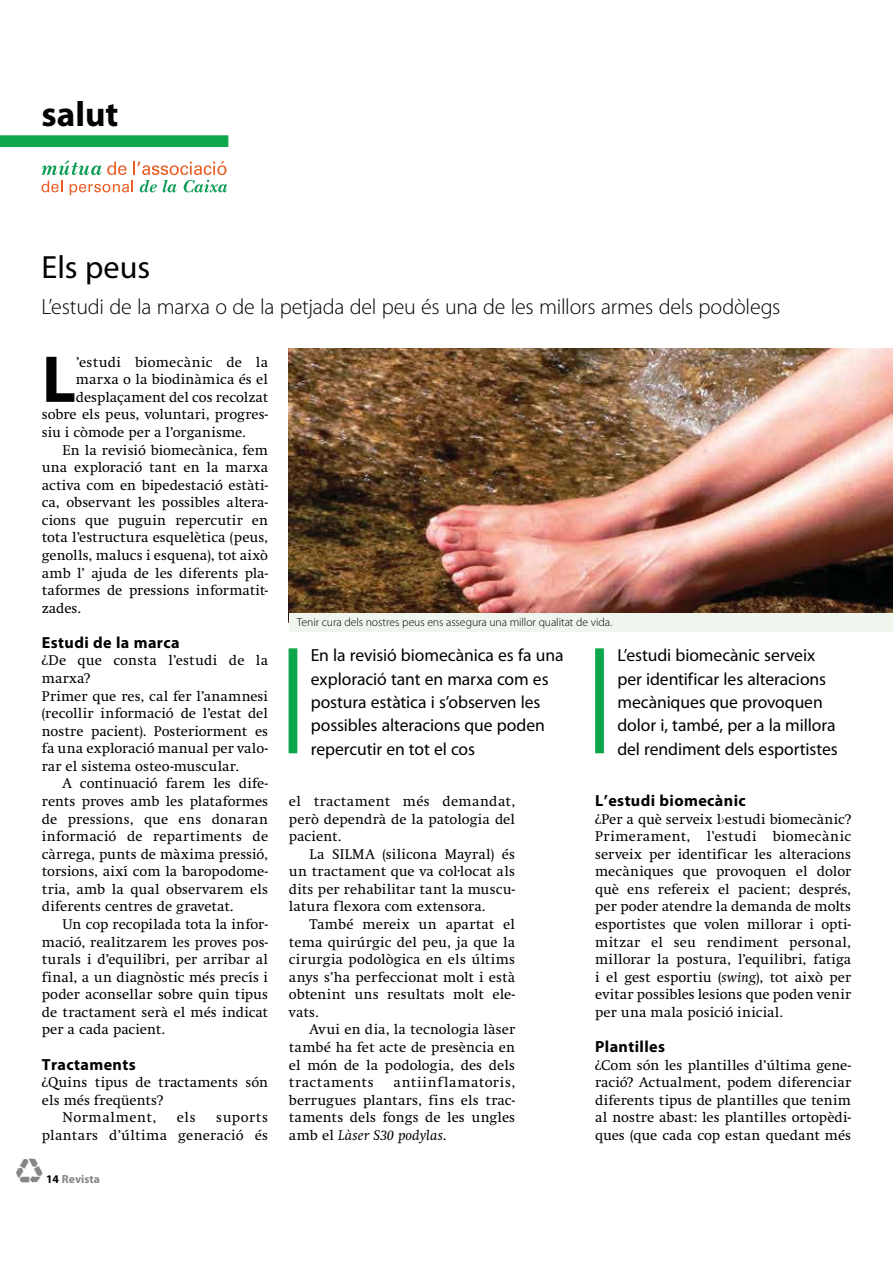
<style>
.page{position:relative;width:893px;height:1263px;background:#fff}
.page>*{position:absolute;margin:0;border:0;box-sizing:border-box;transform-origin:0 0}
.t1{font:700 66.75px "Myriad Pro";color:#010202}
.t2{font:700 35.1px "Myriad Pro";color:#010202}
.t3{font:32.25px "Myriad Pro";color:#010202}
.t4{font:30.75px "Butlleti";color:#878686}
.t5{font:300 21.9px "Myriad Pro";letter-spacing:-.01em;color:#010202}
.t6{font:17.55px/23.4px "Myriad Pro";letter-spacing:-.005em;color:#010202}
.t7{font:700 16.05px "Myriad Pro";letter-spacing:.025em;color:#010202}
.t8{font:14.7px/17.5px "Swift";letter-spacing:.005em;color:#010202;text-align:justify}
.t9{font:14.7px/17.5px "Swift";letter-spacing:.025em;color:#010202;text-align:right}
.t10{font:14.7px "Swift";letter-spacing:.035em;color:#010202}
.t11{font:300 11.7px "Myriad Pro";letter-spacing:-.01em;color:#010202}
.t12{font:700 11.7px "Myriad Pro";color:#878686}
.s1{color:#010202}
.s2{font-style:italic}
</style>
<div class="page">
<div style="left:0;top:135px;width:228px;height:12px;background:#0ea64a"></div>
<svg style="left:42px;top:160px;width:185px;height:35px"></svg>
<img style="left:289px;top:348px;width:604px;height:265px">
<div style="left:289px;top:648px;width:8px;height:105px;background:#0ea64a"></div>
<div style="left:595px;top:648px;width:9px;height:105px;background:#0ea64a"></div>
<div style="left:289px;top:613px;width:604px;height:18px;background:#f0f6ee"></div>
<h2 class="t2" style="left:42px;top:93px;width:78px">salut</h2>
<h3 class="t3" style="left:42px;top:248px;width:110px">Els peus</h3>
<h3 class="t5" style="left:42px;top:299px;width:740px">L’estudi de la marxa o de la petjada del peu és una de les millors armes dels podòlegs</h3>
<h1 class="t1" style="left:42px;top:340px;width:36px">L</h1>
<p class="t8" style="left:76px;top:354px;width:194px">’estudi biomecànic de la</p>
<p class="t8" style="left:76px;top:372px;width:194px">marxa o la biodinàmica és el</p>
<p class="t8" style="left:76px;top:390px;width:194px">desplaçament del cos recolzat</p>
<p class="t8" style="left:42px;top:407px;width:228px">sobre els peus, voluntari, progres-</p>
<p class="t8" style="left:42px;top:425px;width:205px">siu i còmode per a l’organisme.</p>
<p class="t8" style="left:63px;top:442px;width:207px">En la revisió biomecànica, fem</p>
<p class="t8" style="left:42px;top:460px;width:228px">una exploració tant en la marxa</p>
<p class="t8" style="left:42px;top:477px;width:228px">activa com en bipedestació estàti-</p>
<p class="t8" style="left:42px;top:495px;width:228px">ca, observant les possibles altera-</p>
<p class="t8" style="left:42px;top:513px;width:228px">cions que puguin repercutir en</p>
<p class="t8" style="left:42px;top:530px;width:228px">tota l’estructura esquelètica (peus,</p>
<p class="t8" style="left:42px;top:548px;width:228px">genolls, malucs i esquena), tot això</p>
<p class="t8" style="left:42px;top:565px;width:228px">amb l’ ajuda de les diferents pla-</p>
<p class="t8" style="left:42px;top:583px;width:228px">taformes de pressions informatit-</p>
<p class="t8" style="left:42px;top:600px;width:40px">zades.</p>
<p class="t7" style="left:42px;top:633px;width:139px">Estudi de la marca</p>
<p class="t8" style="left:42px;top:653px;width:228px;text-align:left">¿De que consta l’estudi de la marxa?<br>Primer que res, cal fer l’anamnesi (recollir informació de l’estat del nostre pacient). Posteriorment es fa una exploració manual per valo&shy;rar el sistema osteo-muscular.</p>
<p class="t8" style="left:42px;top:776px;width:228px;text-indent:21px">A continuació farem les dife&shy;rents proves amb les plataformes de pressions, que ens donaran informació de repartiments de càrrega, punts de màxima pressió, torsions, així com la baropodome&shy;tria, amb la qual observarem els diferents centres de gravetat.</p>
<p class="t8" style="left:42px;top:917px;width:228px;text-indent:21px">Un cop recopilada tota la infor&shy;mació, realitzarem les proves pos&shy;turals i d’equilibri, per arribar al final, a un diagnòstic més precís i poder aconsellar sobre quin tipus de tractament serà el més indicat per a cada pacient.</p>
<p class="t7" style="left:42px;top:1055px;width:95px">Tractaments</p>
<p class="t8" style="left:42px;top:1075px;width:228px">¿Quins tipus de tractaments són</p>
<p class="t8" style="left:42px;top:1092px;width:123px">els més freqüents?</p>
<p class="t10" style="left:63px;top:1112px;width:95px">Normalment,</p>
<p class="t8" style="left:177px;top:1110px;width:20px">els</p>
<p class="t9" style="left:42px;top:1110px;width:228px">suports<br>plantars d’última generació és</p>
<h3 class="t4" style="left:16px;top:1155px;width:29px">f</h3>
<p class="t12" style="left:46px;top:1172px;width:55px"><span class="s1">14</span> Revista</p>
<p class="t11" style="left:297px;top:618px;width:317px">Tenir cura dels nostres peus ens assegura una millor qualitat de vida.</p>
<p class="t6" style="left:311px;top:643px;width:254px">En la revisió biomecànica es fa una exploració tant en marxa com es postura estàtica i s’observen les possibles alteracions que poden repercutir en tot el cos</p>
<p class="t6" style="left:617px;top:643px;width:222px">L’estudi biomecànic serveix per identificar les alteracions mecàniques que provoquen dolor i, també, per a la millora del rendiment dels esportistes</p>
<p class="t8" style="left:289px;top:794px;width:228px">el tractament més demandat, però dependrà de la patologia del pacient.</p>
<p class="t8" style="left:289px;top:846px;width:228px;text-indent:21px">La SILMA (silicona Mayral) és un tractament que va col·locat als dits per rehabilitar tant la muscu&shy;latura flexora com extensora.</p>
<p class="t8" style="left:289px;top:917px;width:228px;text-indent:21px">També mereix un apartat el tema quirúrgic del peu, ja que la cirurgia podològica en els últims anys s’ha perfeccionat molt i està obtenint uns resultats molt ele&shy;vats.</p>
<p class="t8" style="left:289px;top:1022px;width:228px;text-indent:21px">Avui en dia, la tecnologia làser també ha fet acte de presència en el món de la podologia, des dels tractaments</p>
<p class="t8" style="left:289px;top:1075px;width:228px;text-indent:105px">antiinflamatoris, berrugues plantars, fins els trac&shy;taments dels fongs de les ungles amb el <span class="s2">Làser S30 podylas</span>.</p>
<p class="t7" style="left:595px;top:791px;width:152px">L’estudi biomecànic</p>
<p class="t8" style="left:595px;top:811px;width:258px">¿Per a què serveix l›estudi biomecànic?<br>Primerament, l’estudi biomecànic serveix per identificar les alteracions mecàniques que provoquen el dolor què ens refereix el pacient; després, per poder atendre la demanda de molts esportistes que volen millorar i opti&shy;mitzar el seu rendiment personal, millorar la postura, l’equilibri, fatiga i el gest esportiu (<span class="s2">swing</span>), tot això per evitar possibles lesions que poden venir per una mala posició inicial.</p>
<p class="t7" style="left:595px;top:1037px;width:72px">Plantilles</p>
<p class="t8" style="left:595px;top:1057px;width:258px">¿Com són les plantilles d’última gene&shy;ració? Actualment, podem diferenciar diferents tipus de plantilles que tenim al nostre abast: les plantilles ortopèdi&shy;ques (que cada cop estan quedant més</p>
</div>
